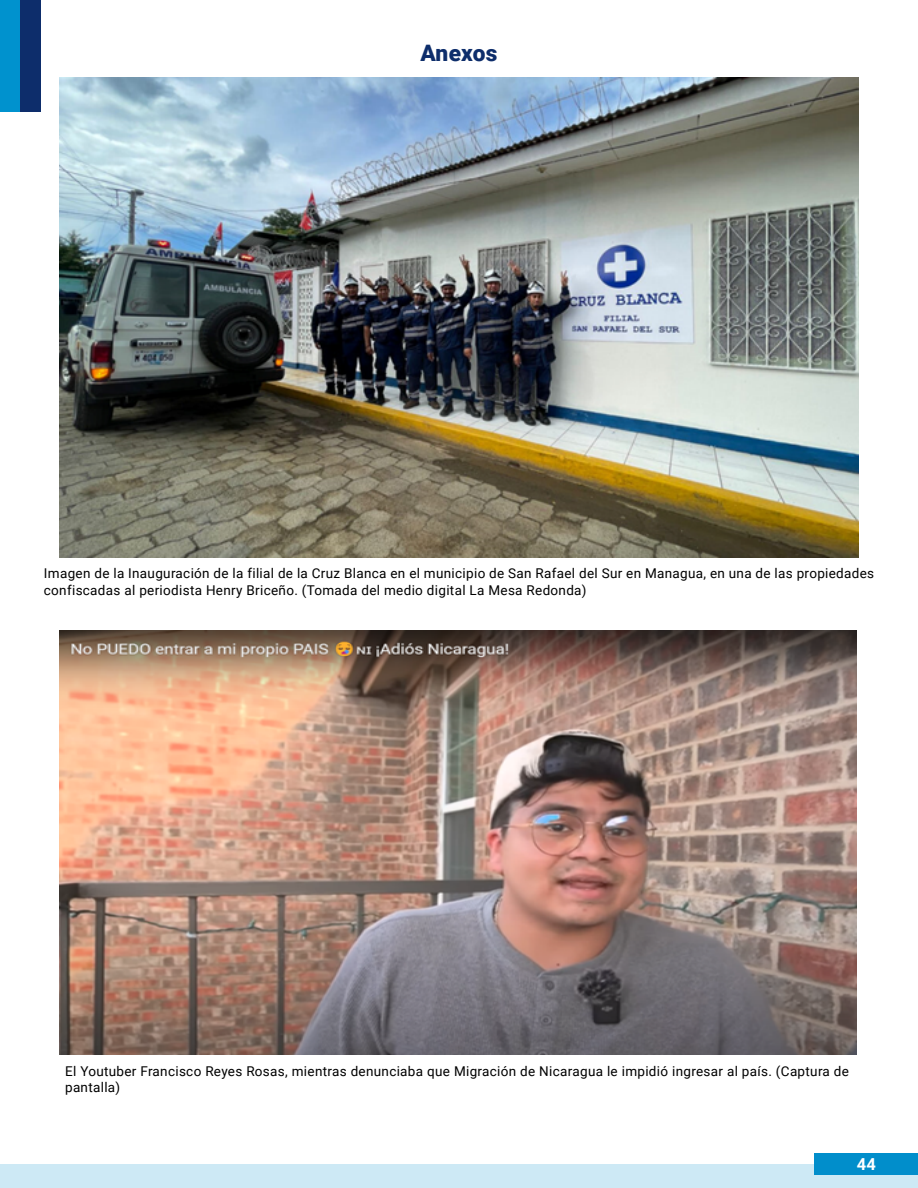
<style>
.page{position:relative;width:918px;height:1188px;background:#fff}
.page>*{position:absolute;margin:0;border:0;box-sizing:border-box;transform-origin:0 0}
.t1{font:900 22.65px "Roboto";letter-spacing:.01em;color:#0d2d6b}
.t2{font:700 16.5px "Roboto";color:#fff}
.t3{font:13.5px/16.2px "Roboto";letter-spacing:.025em;color:#000}
</style>
<div class="page">
<img style="left:59px;top:78px;width:800px;height:479px">
<img style="left:59px;top:631px;width:798px;height:424px">
<div style="left:0;top:1164px;width:918px;height:24px;background:#cde9f5"></div>
<div style="left:0;top:0;width:20px;height:111px;background:#0092ce"></div>
<div style="left:20px;top:0;width:20px;height:111px;background:#0d2d6b"></div>
<div style="left:815px;top:1153px;width:103px;height:22px;background:#018ecb"></div>
<h1 class="t1" style="left:421px;top:37px;width:78px">Anexos</h1>
<p class="t3" style="left:44px;top:565px;width:832px">Imagen de la Inauguración de la filial de la Cruz Blanca en el municipio de San Rafael del Sur en Managua, en una de las propiedades confiscadas al periodista Henry Briceño. (Tomada del medio digital La Mesa Redonda)</p>
<p class="t3" style="left:65px;top:1062px;width:785px">El Youtuber Francisco Reyes Rosas, mientras denunciaba que Migración de Nicaragua le impidió ingresar al país. (Captura de pantalla)</p>
<p class="t2" style="left:857px;top:1152px;width:21px">44</p>
</div>
